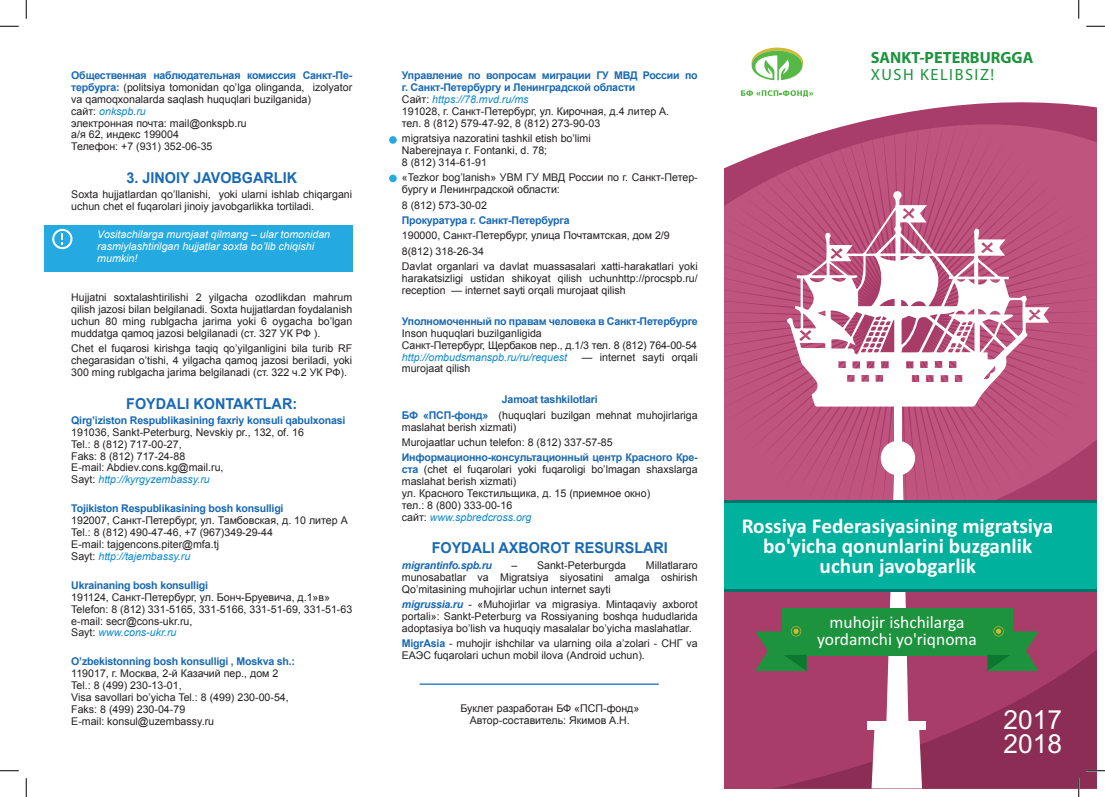
<style>
.page{position:relative;width:1105px;height:797px;background:#fff}
.page>*{position:absolute;margin:0;border:0;box-sizing:border-box;transform-origin:0 0}
.t1{font:26.25px/23.8px "Arial";color:#fff}
.t2{font:700 21.25px/20px "Calibri";color:#fff;text-align:center}
.t3{font:17.5px/17.5px "Calibri";color:#fff;text-align:center}
.t4{font:700 16.25px "Myriad Pro";color:#1d933d}
.t5{font:16.25px "Myriad Pro";letter-spacing:.095em;color:#1d933d}
.t6{font:700 15px "Arial";color:#1969b4;scale:.96 1}
.t7{font:10.62px/11.9px "Arial";color:#231f20}
.t8{font:700 10.62px "Arial";letter-spacing:-.02em;color:#1969b4}
.t9{font:italic 10.62px/12.2px "Arial";color:#fff}
.t10{font:italic 10.62px "Arial";color:#0c88cb}
.t11{font:italic 700 10.62px "Arial";letter-spacing:-.02em;color:#1969b4}
.s1{font-weight:700;color:#1969b4}
.s2{font-style:italic;color:#0c88cb}
.s3{font-weight:700;font-style:italic;color:#1969b4}
</style>
<div class="page">
<svg style="left:724px;top:9px;width:372px;height:779px"></svg>
<svg style="left:751px;top:48px;width:52px;height:32px"></svg>
<svg style="left:741px;top:90px;width:72px;height:7px"></svg>
<svg style="left:786px;top:191px;width:263px;height:216px"></svg>
<div style="left:881px;top:441px;width:34px;height:34px;background:#fff;border-radius:50%"></div>
<div style="left:894px;top:395px;width:7px;height:53px;background:#fff"></div>
<div style="left:868px;top:721px;width:58px;height:8px;background:#fff"></div>
<svg style="left:871px;top:452px;width:51px;height:336px"></svg>
<div style="left:724px;top:501px;width:372px;height:89px;background:#00b19d"></div>
<hr style="left:724px;top:589px;width:372px;height:2px;background:#00746b">
<hr style="left:724px;top:501px;width:372px;height:2px;background:#00746b">
<div style="left:782px;top:608px;width:231px;height:47px;background:#1d933d"></div>
<svg style="left:755px;top:621px;width:52px;height:50px"></svg>
<svg style="left:987px;top:626px;width:51px;height:45px"></svg>
<hr style="left:420px;top:683px;width:239px;height:1px;background:#1969b4">
<div style="left:389px;top:136px;width:8px;height:8px;background:#24aae1;border-radius:50%"></div>
<div style="left:389px;top:175px;width:8px;height:7px;background:#24aae1;border-radius:50%"></div>
<div style="left:44px;top:225px;width:308px;height:47px;background:#24aae1"></div>
<svg style="left:52px;top:229px;width:21px;height:20px"></svg>
<svg style="left:0;top:25px;width:19px;height:2px"></svg>
<svg style="left:1086px;top:25px;width:19px;height:2px"></svg>
<svg style="left:0;top:770px;width:19px;height:1px"></svg>
<svg style="left:1086px;top:770px;width:19px;height:1px"></svg>
<svg style="left:25px;top:0;width:2px;height:19px"></svg>
<svg style="left:25px;top:778px;width:2px;height:19px"></svg>
<svg style="left:1078px;top:0;width:1px;height:19px"></svg>
<svg style="left:1078px;top:778px;width:1px;height:19px"></svg>
<p class="t7" style="left:71px;top:69px;width:282px"><span class="s1">Общественная наблюдательная комиссия Санкт-Пе&shy;тербурга:</span> (politsiya tomonidan qo’lga olinganda, izolyator va qamoqxonalarda saqlash huquqlari buzilganida)<br>сайт: <span class="s2">onkspb.ru<br></span>электронная почта: mail@onkspb.ru<br>а/я 62, индекс 199004<br>Телефон: +7 (931) 352-06-35</p>
<h3 class="t6" style="left:126px;top:168px;width:179px">3. JINOIY JAVOBGARLIK</h3>
<p class="t7" style="left:71px;top:189px;width:282px">Soxta hujjatlardan qo’llanishi, yoki ularni ishlab chiqargani uchun chet el fuqarolari jinoiy javobgarlikka tortiladi.</p>
<p class="t9" style="left:97px;top:228px;width:234px">Vositachilarga murojaat qilmang – ular tomonidan rasmiylashtirilgan hujjatlar soxta bo’lib chiqishi mumkin!</p>
<p class="t7" style="left:71px;top:291px;width:282px;text-align:justify">Hujjatni soxtalashtirilishi 2 yilgacha ozodlikdan mahrum qilish jazosi bilan belgilanadi. Soxta hujjatlardan foydalanish uchun 80 ming rublgacha jarima yoki 6 oygacha bo’lgan muddatga qamoq jazosi belgilanadi (ст. 327 УК РФ ).</p>
<p class="t7" style="left:71px;top:342px;width:282px;text-align:justify">Chet el fuqarosi kirishga taqiq qo’yilganligini bila turib RF chegarasidan o’tishi, 4 yilgacha qamoq jazosi beriladi, yoki 300 ming rublgacha jarima belgilanadi (ст. 322 ч.2 УК РФ).</p>
<h3 class="t6" style="left:126px;top:393px;width:180px">FOYDALI KONTAKTLAR:</h3>
<p class="t8" style="left:71px;top:413px;width:276px">Qirg’iziston Respublikasining faxriy konsuli qabulxonasi</p>
<p class="t7" style="left:71px;top:426px;width:234px">191036, Sankt-Peterburg, Nevskiy pr., 132, of. 16<br>Tel.: 8 (812) 717-00-27,<br>Faks: 8 (812) 717-24-88<br>E-mail: Abdiev.cons.kg@mail.ru,<br>Sayt: <span class="s2">http://kyrgyzembassy.ru</span></p>
<p class="t8" style="left:71px;top:501px;width:214px">Tojikiston Respublikasining bosh konsulligi</p>
<p class="t7" style="left:71px;top:514px;width:278px">192007, Санкт-Петербург, ул. Тамбовская, д. 10 литер А Tel.: 8 (812) 490-47-46, +7 (967)349-29-44<br>E-mail: tajgencons.piter@mfa.tj<br>Sayt: <span class="s2">http://tajembassy.ru</span></p>
<p class="t8" style="left:71px;top:578px;width:138px">Ukrainaning bosh konsulligi</p>
<p class="t7" style="left:71px;top:591px;width:282px">191124, Санкт-Петербург, ул. Бонч-Бруевича, д.1»в» Telefon: 8 (812) 331-5165, 331-5166, 331-51-69, 331-51-63 е-mail: secr@cons-ukr.ru,<br>Sayt: <span class="s2">www.cons-ukr.ru</span></p>
<p class="t8" style="left:71px;top:654px;width:225px">O’zbekistonning bosh konsulligi , Moskva sh.:</p>
<p class="t7" style="left:71px;top:667px;width:219px">119017, г. Москва, 2-й Казачий пер., дом 2<br>Tel.: 8 (499) 230-13-01,<br>Visa savollari bo’yicha Tel.: 8 (499) 230-00-54, Faks: 8 (499) 230-04-79<br>E-mail: konsul@uzembassy.ru</p>
<p class="t7" style="left:402px;top:70px;width:297px"><span class="s1">Управление по вопросам миграции ГУ МВД России по г. Санкт-Петербургу и Ленинградской области<br></span>Сайт: <span class="s2">https://78.mvd.ru/ms<br></span>191028, г. Санкт-Петербург, ул. Кирочная, д.4 литер А.<br>тел. 8 (812) 579-47-92, 8 (812) 273-90-03</p>
<p class="t7" style="left:402px;top:132px;width:190px">migratsiya nazoratini tashkil etish bo’limi<br>Naberejnaya r. Fontanki, d. 78;<br>8 (812) 314-61-91</p>
<p class="t7" style="left:402px;top:172px;width:297px">«Tezkor bog’lanish» УВМ ГУ МВД России по г. Санкт-Петер&shy;бургу и Ленинградской области:</p>
<p class="t7" style="left:402px;top:199px;width:87px">8 (812) 573-30-02</p>
<p class="t8" style="left:402px;top:213px;width:169px">Прокуратура г. Санкт-Петербурга</p>
<p class="t7" style="left:402px;top:228px;width:297px;line-height:15.4px">190000, Санкт-Петербург, улица Почтамтская, дом 2/9<br>8(812) 318-26-34<br>Davlat organlari va davlat muassasalari xatti-harakatlari yoki</p>
<p class="t7" style="left:402px;top:272px;width:297px">harakatsizligi ustidan shikoyat qilish uchunhttp://procspb.ru/ reception — internet sayti orqali murojaat qilish</p>
<p class="t8" style="left:402px;top:314px;width:297px">Уполномоченный по правам человека в Санкт-Петербурге</p>
<p class="t7" style="left:402px;top:327px;width:297px">Inson huquqlari buzilganligida<br>Санкт-Петербург, Щербаков пер., д.1/3 тел. 8 (812) 764-00-54</p>
<p class="t10" style="left:402px;top:350px;width:167px">http://ombudsmanspb.ru/ru/request</p>
<p class="t7" style="left:582px;top:351px;width:117px">— internet sayti orqali</p>
<p class="t7" style="left:402px;top:363px;width:70px">murojaat qilish</p>
<p class="t7" style="left:402px;top:392px;width:297px;line-height:15.4px;text-align:center"><span class="s1">Jamoat tashkilotlari<br>БФ «ПСП-фонд»</span> (huquqlari buzilgan mehnat muhojirlariga</p>
<p class="t7" style="left:402px;top:419px;width:212px;line-height:15.4px">maslahat berish xizmati)<br>Murojaatlar uchun telefon: 8 (812) 337-57-85</p>
<p class="t7" style="left:402px;top:452px;width:297px"><span class="s1">Информационно-консультационный центр Красного Кре&shy;ста</span> (chet el fuqarolari yoki fuqaroligi bo’lmagan shaxslarga maslahat berish xizmati)<br>ул. Красного Текстильщика, д. 15 (приемное окно)<br>тел.: 8 (800) 333-00-16<br>сайт: <span class="s2">www.spbredcross.org</span></p>
<h3 class="t6" style="left:432px;top:538px;width:248px">FOYDALI AXBOROT RESURSLARI</h3>
<p class="t11" style="left:402px;top:558px;width:92px">migrantinfo.spb.ru</p>
<p class="t7" style="left:511px;top:559px;width:116px">– Sankt-Peterburgda</p>
<p class="t7" style="left:402px;top:559px;width:297px;text-align:justify;text-indent:244px">Millatlararo munosabatlar va Migratsiya siyosatini amalga oshirish Qo’mitasining muhojirlar uchun internet sayti</p>
<p class="t7" style="left:402px;top:598px;width:297px;text-align:justify"><span class="s3">migrussia.ru</span> - «Muhojirlar va migrasiya. Mintaqaviy axborot portali»: Sankt-Peterburg va Rossiyaning boshqa hududlarida adoptasiya bo’lish va huquqiy masalalar bo’yicha maslahatlar.</p>
<p class="t7" style="left:402px;top:637px;width:297px"><span class="s1">MigrAsia</span> - muhojir ishchilar va ularning oila a’zolari - СНГ va<br>ЕАЭС fuqarolari uchun mobil ilova (Android uchun).</p>
<p class="t7" style="left:460px;top:702px;width:180px;text-align:center">Буклет разработан БФ «ПСП-фонд»<br>Автор-составитель: Якимов А.Н.</p>
<h3 class="t4" style="left:871px;top:47px;width:164px">SANKT-PETERBURGGA</h3>
<h3 class="t5" style="left:871px;top:65px;width:125px">XUSH KELIBSIZ!</h3>
<h2 class="t2" style="left:742px;top:516px;width:313px">Rossiya Federasiyasining migratsiya bo'yicha qonunlarini buzganlik uchun javobgarlik</h2>
<h3 class="t3" style="left:817px;top:613px;width:161px">muhojir ishchilarga yordamchi yo'riqnoma</h3>
<h1 class="t1" style="left:1003px;top:708px;width:60px">2017<br>2018</h1>
</div>
